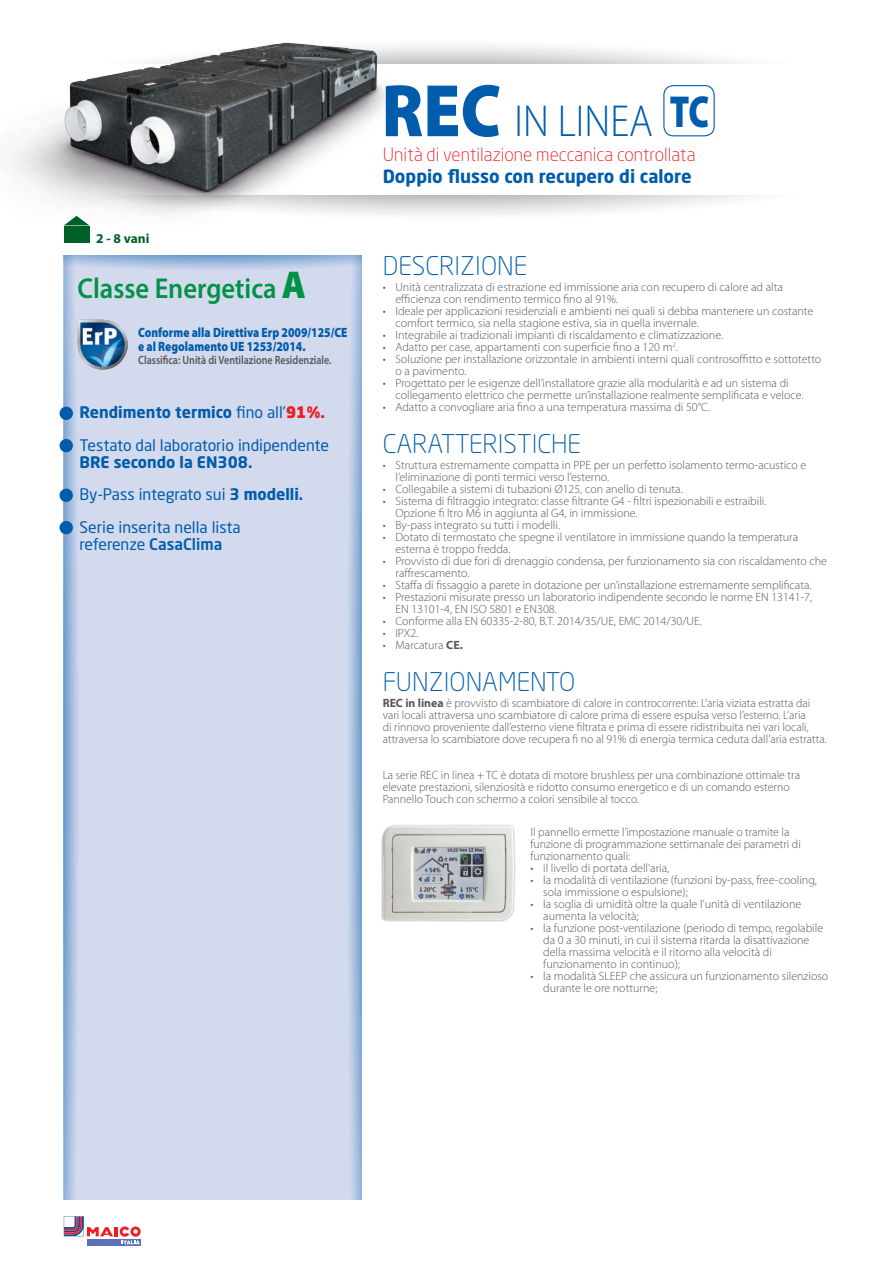
<style>
.page{position:relative;width:893px;height:1263px;background:#fff}
.page>*{position:absolute;margin:0;border:0;box-sizing:border-box;transform-origin:0 0}
.t1{font:300 45px "Myriad Pro";color:#015dab;scale:.9 1}
.t2{font:900 45px "Myriad Pro";color:#015dab;scale:.77 1}
.t3{font:600 28.8px "Myriad Pro";color:#009247;scale:.92 1}
.t4{font:300 25.5px "Neo Sans Std";color:#015dab}
.t5{font:300 18px "Neo Sans Std";color:#ee1d23}
.t6{font:700 18px "Neo Sans Std";color:#015dab}
.t7{font:15.75px/32.4px "Neo Sans Std";color:#015dab}
.t8{font:15.75px "Neo Sans Std";letter-spacing:-.02em;color:#015dab}
.t9{font:900 13.5px/13.5px "Myriad Pro";color:#015dab;scale:.84 1}
.t10{font:700 13.5px "Myriad Pro";color:#005f29}
.t11{font:300 12px/12px "Myriad Pro";color:#57585a}
.t12{font:600 12px "Myriad Pro";color:#57585a;scale:.84 1}
.s1{font-weight:900;font-size:39px}
.s2{font-weight:700}
.s3{font-weight:900;color:#ee1d23}
.s4{font-weight:500}
.s5{font-weight:900;font-size:75px}
</style>
<div class="page">
<svg style="left:405px;top:46px;width:337px;height:18px"></svg>
<svg style="left:64px;top:255px;width:297px;height:944px;background:#ced7ec"></svg>
<img style="left:78px;top:320px;width:49px;height:49px">
<svg style="left:87px;top:1244px;width:53px;height:2px"></svg>
<svg style="left:64px;top:1216px;width:77px;height:28px"></svg>
<div style="left:60px;top:407px;width:13px;height:13px;background:#015dab;border-radius:50%"></div>
<div style="left:60px;top:439px;width:13px;height:13px;background:#015dab;border-radius:50%"></div>
<div style="left:60px;top:489px;width:13px;height:13px;background:#015dab;border-radius:50%"></div>
<div style="left:60px;top:521px;width:13px;height:13px;background:#015dab;border-radius:50%"></div>
<img style="left:12px;top:42px;width:393px;height:201px">
<div style="left:64px;top:226px;width:25px;height:17px;background:#005f29"></div>
<svg style="left:12px;top:196px;width:735px;height:29px"></svg>
<img style="left:381px;top:824px;width:135px;height:98px">
<div style="left:663px;top:85px;width:52px;height:51px;border:1px solid #015dab;border-radius:10px"></div>
<p class="t10" style="left:96px;top:229px;width:55px">2 - 8 vani</p>
<h2 class="t3" style="left:78px;top:270px;width:250px">Classe Energetica <span class="s1">A</span></h2>
<p class="t9" style="left:138px;top:325px;width:251px">Conforme alla Direttiva Erp 2009/125/CE e al Regolamento UE 1253/2014.</p>
<p class="t12" style="left:138px;top:352px;width:232px">Classifica: Unità di Ventilazione Residenziale.</p>
<h3 class="t7" style="left:80px;top:396px;width:251px"><span class="s2">Rendimento termico</span> fino all’<span class="s3">91%.<br></span>Testato dal laboratorio indipendente</h3>
<h3 class="t7" style="left:80px;top:446px;width:225px"><span class="s2">BRE secondo la EN308.<br></span>By-Pass integrato sui <span class="s2">3 modelli.<br></span>Serie inserita nella lista</h3>
<h3 class="t8" style="left:80px;top:535px;width:144px">referenze <span class="s4">CasaClima</span></h3>
<h1 class="t1" style="left:382px;top:96px;width:303px"><span class="s5">REC</span> IN LINEA</h1>
<h1 class="t2" style="left:670px;top:81px;width:53px">TC</h1>
<h3 class="t5" style="left:383px;top:143px;width:314px">Unità di ventilazione meccanica controllata</h3>
<h3 class="t6" style="left:383px;top:165px;width:310px">Doppio flusso con recupero di calore</h3>
<h3 class="t4" style="left:383px;top:250px;width:146px">DESCRIZIONE</h3>
<p class="t11" style="left:395px;top:281px;width:389px;text-indent:-13px">• Unità centralizzata di estrazione ed immissione aria con recupero di calore ad alta efficienza con rendimento termico fino al 91%.</p>
<p class="t11" style="left:395px;top:305px;width:419px;text-indent:-13px">• Ideale per applicazioni residenziali e ambienti nei quali si debba mantenere un costante comfort termico, sia nella stagione estiva, sia in quella invernale.</p>
<p class="t11" style="left:383px;top:329px;width:342px">• Integrabile ai tradizionali impianti di riscaldamento e climatizzazione.</p>
<p class="t11" style="left:383px;top:341px;width:297px">• Adatto per case, appartamenti con superficie fino a 120 m<sup>2</sup>.</p>
<p class="t11" style="left:395px;top:353px;width:427px;text-indent:-13px">• Soluzione per installazione orizzontale in ambienti interni quali controsoffitto e sottotetto o a pavimento.</p>
<p class="t11" style="left:395px;top:377px;width:410px;text-indent:-13px">• Progettato per le esigenze dell’installatore grazie alla modularità e ad un sistema di collegamento elettrico che permette un’installazione realmente semplificata e veloce.</p>
<p class="t11" style="left:383px;top:401px;width:329px">• Adatto a convogliare aria fino a una temperatura massima di 50°C.</p>
<h3 class="t4" style="left:383px;top:428px;width:200px">CARATTERISTICHE</h3>
<p class="t11" style="left:395px;top:459px;width:412px;text-indent:-13px">• Struttura estremamente compatta in PPE per un perfetto isolamento termo-acustico e l’eliminazione di ponti termici verso l’esterno.</p>
<p class="t11" style="left:383px;top:483px;width:302px">• Collegabile a sistemi di tubazioni Ø125, con anello di tenuta.</p>
<p class="t11" style="left:395px;top:495px;width:373px;text-indent:-13px">• Sistema di filtraggio integrato: classe filtrante G4 - filtri ispezionabili e estraibili.<br>Opzione fi ltro M6 in aggiunta al G4, in immissione.</p>
<p class="t11" style="left:383px;top:519px;width:179px">• By-pass integrato su tutti i modelli.</p>
<p class="t11" style="left:395px;top:531px;width:404px;text-indent:-13px">• Dotato di termostato che spegne il ventilatore in immissione quando la temperatura esterna è troppo fredda.</p>
<p class="t11" style="left:395px;top:555px;width:433px;text-indent:-13px">• Provvisto di due fori di drenaggio condensa, per funzionamento sia con riscaldamento che raffrescamento.</p>
<p class="t11" style="left:383px;top:579px;width:430px">• Staffa di fissaggio a parete in dotazione per un’installazione estremamente semplificata.</p>
<p class="t11" style="left:395px;top:591px;width:418px;text-indent:-13px">• Prestazioni misurate presso un laboratorio indipendente secondo le norme EN 13141-7,<br>EN 13101-4, EN ISO 5801 e EN308.</p>
<p class="t11" style="left:383px;top:615px;width:321px">• Conforme alla EN 60335-2-80, B.T. 2014/35/UE, EMC 2014/30/UE.</p>
<p class="t11" style="left:383px;top:627px;width:37px">• IPX2.</p>
<p class="t11" style="left:383px;top:639px;width:82px">• Marcatura <span class="s2">CE.</span></p>
<h3 class="t4" style="left:383px;top:666px;width:194px">FUNZIONAMENTO</h3>
<p class="t11" style="left:383px;top:697px;width:446px"><span class="s2">REC in linea</span> è provvisto di scambiatore di calore in controcorrente: L’aria viziata estratta dai vari locali attraversa uno scambiatore di calore prima di essere espulsa verso l’esterno. L’aria<br>di rinnovo proveniente dall’esterno viene filtrata e prima di essere ridistribuita nei vari locali, attraversa lo scambiatore dove recupera fi no al 91% di energia termica ceduta dall’aria estratta.</p>
<p class="t11" style="left:383px;top:769px;width:419px">La serie REC in linea + TC è dotata di motore brushless per una combinazione ottimale tra elevate prestazioni, silenziosità e ridotto consumo energetico e di un comando esterno<br>Pannello Touch con schermo a colori sensibile al tocco.</p>
<p class="t11" style="left:530px;top:826px;width:272px">Il pannello ermette l’impostazione manuale o tramite la funzione di programmazione settimanale dei parametri di funzionamento quali:</p>
<p class="t11" style="left:530px;top:862px;width:140px">• il livello di portata dell’aria,</p>
<p class="t11" style="left:543px;top:874px;width:275px;text-indent:-13px">• la modalità di ventilazione (funzioni by-pass, free-cooling, sola immissione o espulsione);</p>
<p class="t11" style="left:543px;top:898px;width:260px;text-indent:-13px">• la soglia di umidità oltre la quale l’unità di ventilazione aumenta la velocità;</p>
<p class="t11" style="left:543px;top:922px;width:281px;text-indent:-13px">• la funzione post-ventilazione (periodo di tempo, regolabile da 0 a 30 minuti, in cui il sistema ritarda la disattivazione della massima velocità e il ritorno alla velocità di funzionamento in continuo);</p>
<p class="t11" style="left:543px;top:970px;width:286px;text-indent:-13px">• la modalità SLEEP che assicura un funzionamento silenzioso durante le ore notturne;</p>
</div>
